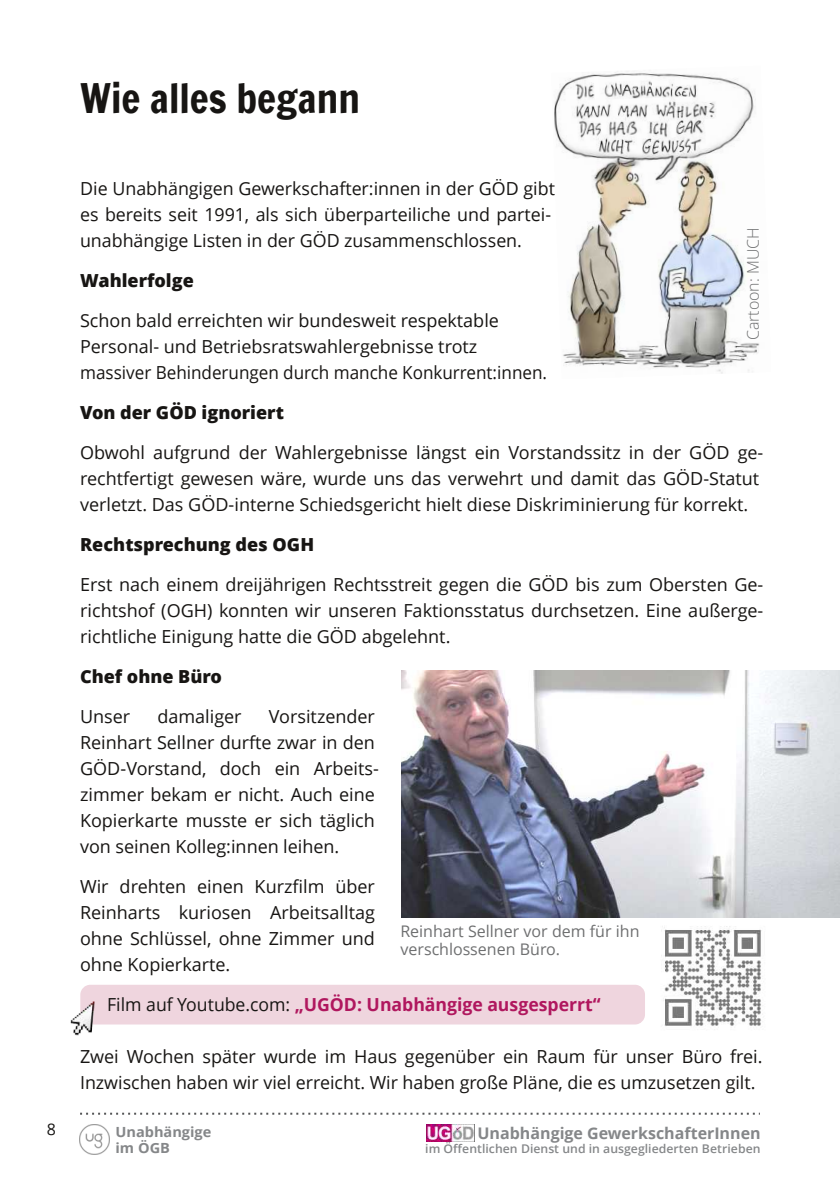
<style>
.page{position:relative;width:840px;height:1191px;background:#fff}
.page>*{position:absolute;margin:0;border:0;box-sizing:border-box;transform-origin:0 0}
.t1{font:40px "Francois One";color:#171513}
.t2{font:18px/26px "Open Sans";color:#171513}
.t3{font:800 18px "Open Sans";color:#171513}
.t4{font:700 18px "Open Sans";color:#b0175e}
.t5{font:16px/18px "Open Sans";color:#6e6f70}
.t6{font:700 16px "Open Sans";color:#858789}
.t7{font:300 16px "Open Sans";letter-spacing:.005em;color:#6e6f70}
.t8{font:16px "Open Sans";color:#171513}
.t9{font:700 14px/16px "Open Sans";color:#858789;scale:1.04 1}
.t10{font:600 12px "Open Sans";letter-spacing:.005em;color:#858789}
.s1{font-weight:400;color:#171513}
</style>
<div class="page">
<svg style="left:80px;top:1112px;width:679px;height:2px"></svg>
<img style="left:79px;top:1124px;width:30px;height:30px">
<img style="left:426px;top:1124px;width:48px;height:17px">
<img style="left:661px;top:926px;width:101px;height:100px">
<img style="left:554px;top:71px;width:206px;height:303px">
<div style="left:80px;top:984px;width:564px;height:40px;background:#efd5de;border-radius:10px"></div>
<img style="left:401px;top:670px;width:438px;height:247px">
<img style="left:70px;top:1001px;width:25px;height:34px">
<h1 class="t1" style="left:80px;top:70px;width:281px">Wie alles begann</h1>
<p class="t2" style="left:80px;top:175px;width:476px">Die Unabhängigen Gewerkschafter:innen in der GÖD gibt es bereits seit 1991, als sich überparteiliche und partei&shy;unabhängige Listen in der GÖD zusammenschlossen.</p>
<p class="t3" style="left:80px;top:268px;width:115px">Wahlerfolge</p>
<p class="t2" style="left:80px;top:307px;width:468px">Schon bald erreichten wir bundesweit respektable<br>Personal- und Betriebsratswahlergebnisse trotz massiver Behinderungen durch manche Konkurrent:innen.</p>
<p class="t3" style="left:80px;top:400px;width:205px">Von der GÖD ignoriert</p>
<p class="t2" style="left:80px;top:439px;width:684px">Obwohl aufgrund der Wahlergebnisse längst ein Vorstandssitz in der GÖD ge&shy;rechtfertigt gewesen wäre, wurde uns das verwehrt und damit das GÖD-Statut verletzt. Das GÖD-interne Schiedsgericht hielt diese Diskriminierung für korrekt.</p>
<p class="t3" style="left:80px;top:532px;width:235px">Rechtsprechung des OGH</p>
<p class="t2" style="left:80px;top:571px;width:684px;text-align:justify">Erst nach einem dreijährigen Rechtsstreit gegen die GÖD bis zum Obersten Ge&shy;richtshof (OGH) konnten wir unseren Faktionsstatus durchsetzen. Eine außerge&shy;richtliche Einigung hatte die GÖD abgelehnt.</p>
<p class="t3" style="left:80px;top:664px;width:143px">Chef ohne Büro</p>
<p class="t2" style="left:80px;top:703px;width:52px">Unser</p>
<p class="t2" style="left:157px;top:703px;width:86px">damaliger</p>
<p class="t7" style="left:741px;top:340px;width:115px;rotate:-90deg">Cartoon: MUCH</p>
<p class="t2" style="left:80px;top:703px;width:300px;text-indent:188px">Vorsitzender<br>Reinhart Sellner durfte zwar in den<br>GÖD-Vorstand, doch ein Arbeits&shy;zimmer bekam er nicht. Auch eine<br>Kopierkarte musste er sich täglich von seinen Kolleg:innen leihen.</p>
<p class="t2" style="left:80px;top:873px;width:296px;text-align:justify">Wir drehten einen Kurzfilm über Reinharts kuriosen Arbeitsalltag ohne Schlüssel, ohne Zimmer und ohne Kopierkarte.</p>
<p class="t4" style="left:107px;top:992px;width:494px"><span class="s1">Film auf Youtube.com:</span> „UGÖD: Unabhängige ausgesperrt“</p>
<p class="t2" style="left:80px;top:1043px;width:683px">Zwei Wochen später wurde im Haus gegenüber ein Raum für unser Büro frei.<br>Inzwischen haben wir viel erreicht. Wir haben große Pläne, die es umzusetzen gilt.</p>
<p class="t5" style="left:400px;top:922px;width:240px">Reinhart Sellner vor dem für ihn verschlossenen Büro.</p>
<p class="t8" style="left:47px;top:1117px;width:11px">8</p>
<p class="t6" style="left:425px;top:1121px;width:337px">UGÖD Unabhängige GewerkschafterInnen</p>
<p class="t10" style="left:425px;top:1140px;width:336px">im Öffentlichen Dienst und in ausgegliederten Betrieben</p>
<p class="t9" style="left:115px;top:1123px;width:94px">Unabhängige im ÖGB</p>
</div>
